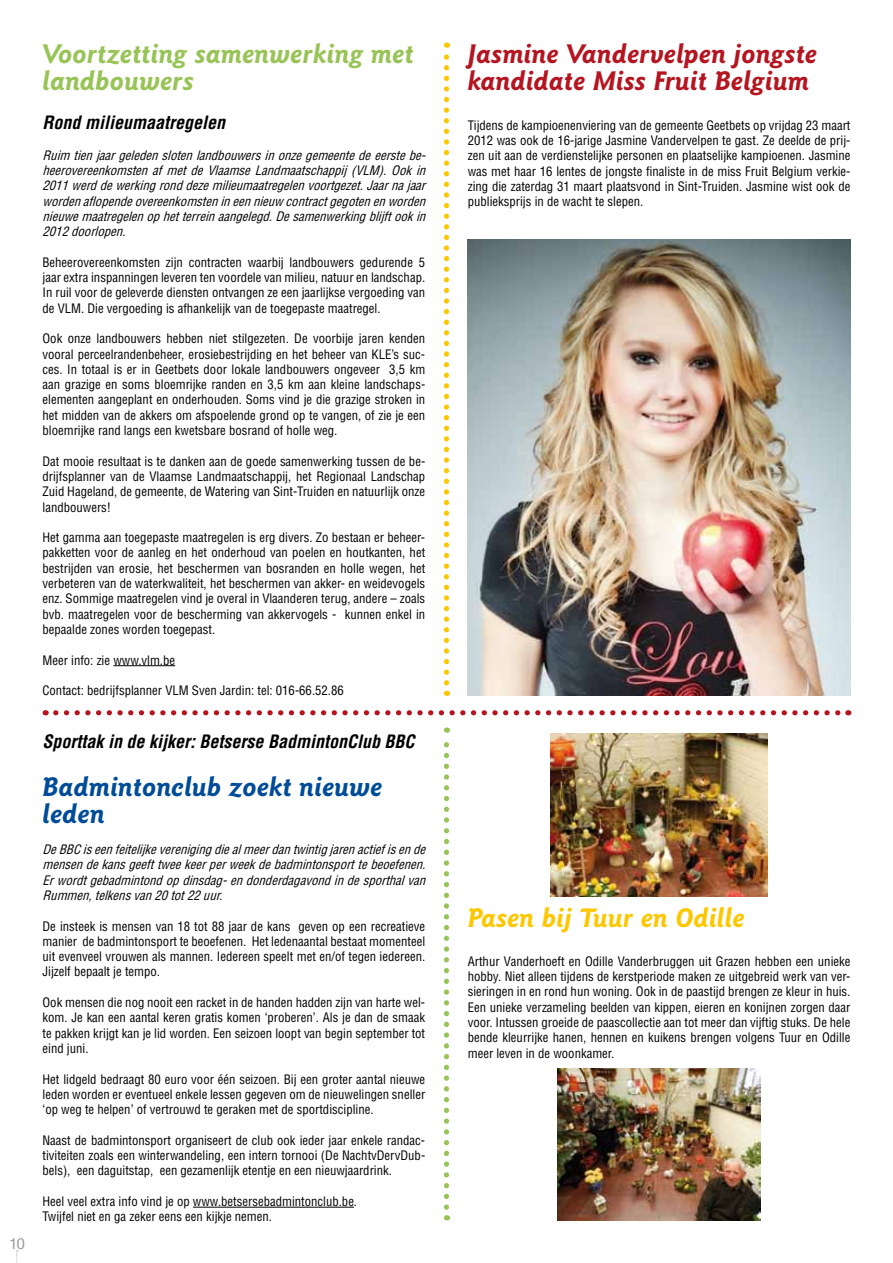
<style>
.page{position:relative;width:893px;height:1263px;background:#fff}
.page>*{position:absolute;margin:0;border:0;box-sizing:border-box;transform-origin:0 0}
.t1{font:italic 700 27px/27px "Goudy Sans IT Cby BT";color:#b41520}
.t2{font:italic 700 27px/27px "Goudy Sans IT Cby BT";color:#98c356}
.t3{font:italic 700 27px/27px "Goudy Sans IT Cby BT";color:#004c98}
.t4{font:italic 700 27px "Goudy Sans IT Cby BT";color:#fdc700}
.t5{font:italic 700 condensed 18px "Helvetica";color:#000}
.t6{font:condensed 14.4px "Helvetica";color:#9c9e9f;scale:1.2 1}
.t7{font:condensed 12.75px/15.3px "Helvetica";color:#000;text-align:justify}
.t8{font:italic condensed 12.75px/15.3px "Helvetica";color:#000;text-align:justify}
</style>
<div class="page">
<svg style="left:16px;top:1250px;width:2px;height:13px"></svg>
<hr style="left:113px;top:665px;width:62px;height:1px;background:#000">
<svg style="left:444px;top:43px;width:5px;height:640px"></svg>
<svg style="left:444px;top:727px;width:5px;height:480px"></svg>
<svg style="left:56px;top:710px;width:785px;height:5px"></svg>
<img style="left:468px;top:240px;width:382px;height:456px">
<img style="left:551px;top:734px;width:216px;height:162px">
<img style="left:558px;top:1068px;width:202px;height:152px">
<hr style="left:193px;top:1207px;width:161px;height:1px;background:#000">
<p class="t6" style="left:9px;top:1235px;width:15px">10</p>
<h1 class="t2" style="left:43px;top:41px;width:373px">Voortzetting samenwerking met landbouwers</h1>
<h2 class="t5" style="left:43px;top:112px;width:184px">Rond milieumaatregelen</h2>
<p class="t8" style="left:43px;top:147px;width:388px">Ruim tienjaargeledenslotenlandbouwersinonzegemeentedeeerstebe&shy;heerovereenkomsten af met de Vlaamse Landmaatschappij (VLM). Ook in 2011werddewerkingronddezemilieumaatregelenvoortgezet.Jaarnajaar wordenaflopendeovereenkomstenineennieuw contractgegotenenworden nieuwemaatregelenophetterreinaangelegd.Desamenwerkingblijftookin 2012doorlopen.</p>
<p class="t7" style="left:43px;top:254px;width:384px">Beheerovereenkomsten zijn contracten waarbij landbouwers gedurende 5 jaar extra inspanningen leveren ten voordele van milieu, natuur en landschap.<br>In ruil voor de geleverde diensten ontvangen ze een jaarlijkse vergoeding van de VLM. Die vergoeding is afhankelijk van de toegepaste maatregel.</p>
<p class="t7" style="left:43px;top:331px;width:384px">Ook onze landbouwers hebben niet stilgezeten. De voorbije jaren kenden vooral perceelrandenbeheer, erosiebestrijding en het beheer van KLE’s suc&shy;ces. In totaal is er in Geetbets door lokale landbouwers ongeveer 3,5 km aan grazige en soms bloemrijke randen en 3,5 km aan kleine landschaps&shy;elementen aangeplant en onderhouden. Soms vind je die grazige stroken in het midden van de akkers om afspoelende grond op te vangen, of zie je een bloemrijke rand langs een kwetsbare bosrand of holle weg.</p>
<p class="t7" style="left:43px;top:453px;width:384px">Dat mooie resultaat is te danken aan de goede samenwerking tussen de be&shy;drijfsplanner van de Vlaamse Landmaatschappij, het Regionaal Landschap Zuid Hageland, de gemeente, de Watering van Sint-Truiden en natuurlijk onze landbouwers!</p>
<p class="t7" style="left:43px;top:530px;width:384px">Het gamma aan toegepaste maatregelen is erg divers. Zo bestaan er beheer&shy;pakketten voor de aanleg en het onderhoud van poelen en houtkanten, het bestrijden van erosie, het beschermen van bosranden en holle wegen, het verbeteren van de waterkwaliteit, het beschermen van akker- en weidevogels enz. Sommige maatregelen vind je overal in Vlaanderen terug, andere – zoals bvb. maatregelen voor de bescherming van akkervogels - kunnen enkel in bepaalde zones worden toegepast.</p>
<p class="t7" style="left:43px;top:652px;width:134px">Meer info: zie www.vlm.be</p>
<p class="t7" style="left:43px;top:683px;width:303px">Contact: bedrijfsplanner VLM Sven Jardin: tel: 016-66.52.86</p>
<h2 class="t5" style="left:43px;top:731px;width:374px">Sporttak in de kijker: Betserse BadmintonClub BBC</h2>
<h1 class="t3" style="left:43px;top:774px;width:342px">Badmintonclub zoekt nieuwe leden</h1>
<p class="t8" style="left:43px;top:841px;width:388px">DeBBCiseenfeitelijkeverenigingdiealmeerdantwintigjarenactiefisende mensendekansgeefttweekeerperweekdebadmintonsporttebeoefenen.<br>Erwordtgebadmintondopdinsdag-endonderdagavondindesporthalvan Rummen,telkensvan20tot22uur.</p>
<p class="t7" style="left:43px;top:918px;width:384px">De insteek is mensen van 18 tot 88 jaar de kans geven op een recreatieve manier de badmintonsport te beoefenen. Het ledenaantal bestaat momenteel uit evenveel vrouwen als mannen. Iedereen speelt met en/of tegen iedereen.<br>Jijzelf bepaalt je tempo.</p>
<p class="t7" style="left:43px;top:994px;width:384px">Ook mensen die nog nooit een racket in de handen hadden zijn van harte wel&shy;kom. Je kan een aantal keren gratis komen ‘proberen’. Als je dan de smaak te pakken krijgt kan je lid worden. Een seizoen loopt van begin september tot eind juni.</p>
<p class="t7" style="left:43px;top:1071px;width:384px">Het lidgeld bedraagt 80 euro voor één seizoen. Bij een groter aantal nieuwe leden worden er eventueel enkele lessen gegeven om de nieuwelingen sneller ‘op weg te helpen’ of vertrouwd te geraken met de sportdiscipline.</p>
<p class="t7" style="left:43px;top:1132px;width:384px">Naast de badmintonsport organiseert de club ook ieder jaar enkele randac&shy;tiviteiten zoals een winterwandeling, een intern tornooi (De NachtvDervDub&shy;bels), een daguitstap, een gezamenlijk etentje en een nieuwjaardrink.</p>
<p class="t7" style="left:43px;top:1193px;width:316px">Heel veel extra info vind je op www.betsersebadmintonclub.be.<br>Twijfel niet en ga zeker eens een kijkje nemen.</p>
<h1 class="t1" style="left:468px;top:41px;width:351px">Jasmine Vandervelpen jongste kandidate Miss Fruit Belgium</h1>
<p class="t7" style="left:468px;top:117px;width:384px">Tijdens de kampioenenviering van de gemeente Geetbets op vrijdag 23 maart 2012 was ook de 16-jarige Jasmine Vandervelpen te gast. Ze deelde de prij&shy;zen uit aan de verdienstelijke personen en plaatselijke kampioenen. Jasmine was met haar 16 lentes de jongste finaliste in de miss Fruit Belgium verkie&shy;zing die zaterdag 31 maart plaatsvond in Sint-Truiden. Jasmine wist ook de publieksprijs in de wacht te slepen.</p>
<h1 class="t4" style="left:468px;top:900px;width:279px">Pasen bij Tuur en Odille</h1>
<p class="t7" style="left:468px;top:953px;width:384px">Arthur Vanderhoeft en Odille Vanderbruggen uit Grazen hebben een unieke hobby. Niet alleen tijdens de kerstperiode maken ze uitgebreid werk van ver&shy;sieringen in en rond hun woning. Ook in de paastijd brengen ze kleur in huis.<br>Een unieke verzameling beelden van kippen, eieren en konijnen zorgen daar voor. Intussen groeide de paascollectie aan tot meer dan vijftig stuks. De hele bende kleurrijke hanen, hennen en kuikens brengen volgens Tuur en Odille meer leven in de woonkamer.</p>
</div>
